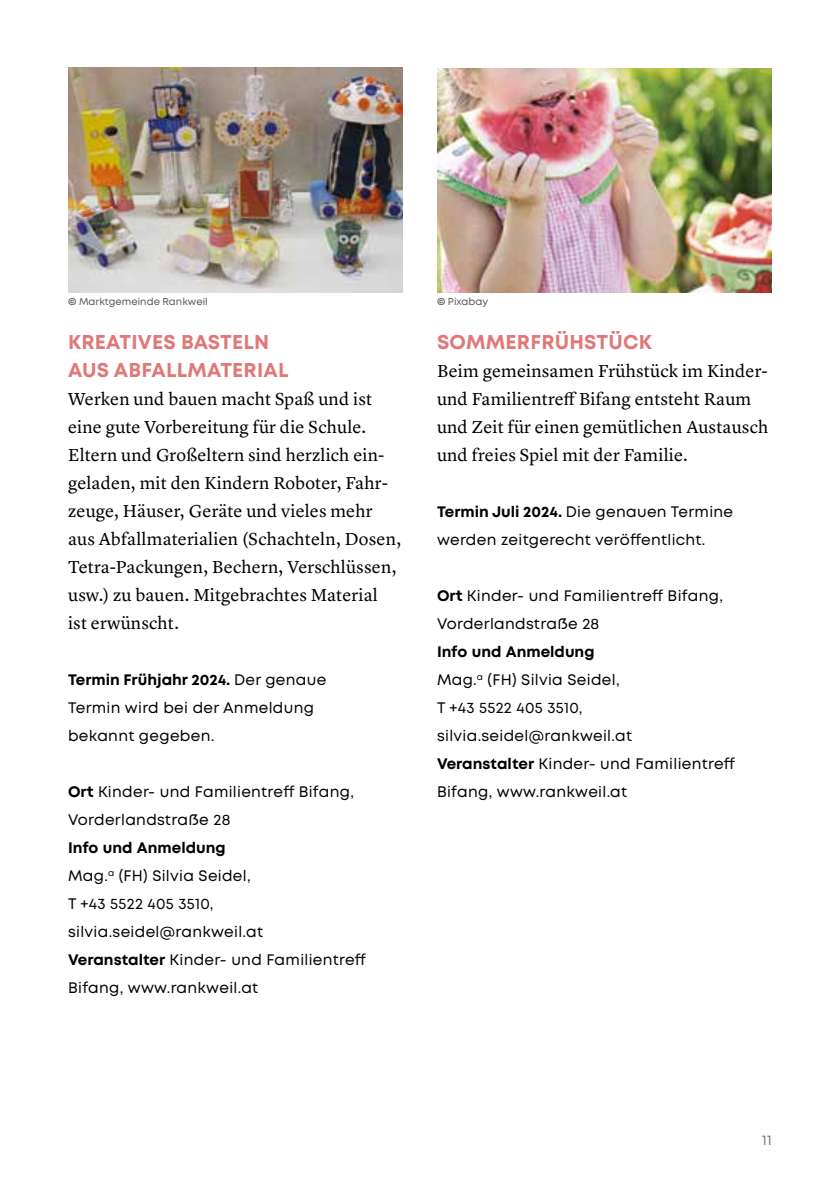
<style>
.page{position:relative;width:840px;height:1191px;background:#fff}
.page>*{position:absolute;margin:0;border:0;box-sizing:border-box;transform-origin:0 0}
.t1{font:700 20px/28px "Mont";letter-spacing:.01em;color:#e07879}
.t2{font:18px/28px "Lyon Text";letter-spacing:.01em;color:#000}
.t3{font:15.2px/28px "Mont";letter-spacing:.02em;color:#000}
.t4{font:14px "Mont";color:#706f6f}
.t5{font:10px "Mont";color:#575756}
.s1{font-weight:700}
</style>
<div class="page">
<img style="left:68px;top:68px;width:335px;height:224px">
<img style="left:437px;top:68px;width:334px;height:224px">
<p class="t5" style="left:68px;top:295px;width:141px"><span class="s1">©</span> Marktgemeinde Rankweil</p>
<p class="t5" style="left:437px;top:295px;width:53px"><span class="s1">©</span> Pixabay</p>
<h1 class="t1" style="left:68px;top:328px;width:222px">KREATIVES BASTELN<br>AUS ABFALLMATERIAL</h1>
<p class="t2" style="left:68px;top:383px;width:334px">Werken und bauen macht Spaß und ist eine gute Vorbereitung für die Schule.<br>Eltern und Großeltern sind herzlich ein&shy;geladen, mit den Kindern Roboter, Fahr&shy;zeuge, Häuser, Geräte und vieles mehr aus Abfallmaterialien (Schachteln, Dosen, Tetra-Packungen, Bechern, Verschlüssen, usw.) zu bauen. Mitgebrachtes Material<br>ist erwünscht.</p>
<p class="t3" style="left:68px;top:665px;width:260px"><span class="s1">Termin Frühjahr 2024.</span> Der genaue<br>Termin wird bei der Anmeldung bekannt gegeben.</p>
<p class="t3" style="left:68px;top:777px;width:287px"><span class="s1">Ort</span> Kinder- und Familientreff Bifang,<br>Vorderlandstraße 28</p>
<p class="t3" style="left:68px;top:833px;width:299px"><span class="s1">Info und Anmeldung<br></span>Mag.<sup>a</sup> (FH) Silvia Seidel,<br>T +43 5522 405 3510, silvia.seidel@rankweil.at<br><span class="s1">Veranstalter</span> Kinder- und Familientreff<br>Bifang, www.rankweil.at</p>
<h1 class="t1" style="left:437px;top:328px;width:216px">SOMMERFRÜHSTÜCK</h1>
<p class="t2" style="left:437px;top:355px;width:332px">Beim gemeinsamen Frühstück im Kinder&shy;und Familientreff Bifang entsteht Raum und Zeit für einen gemütlichen Austausch und freies Spiel mit der Familie.</p>
<p class="t3" style="left:437px;top:497px;width:297px"><span class="s1">Termin Juli 2024.</span> Die genauen Termine werden zeitgerecht veröffentlicht.</p>
<p class="t3" style="left:437px;top:581px;width:287px"><span class="s1">Ort</span> Kinder- und Familientreff Bifang,<br>Vorderlandstraße 28</p>
<p class="t3" style="left:437px;top:637px;width:299px"><span class="s1">Info und Anmeldung<br></span>Mag.<sup>a</sup> (FH) Silvia Seidel,<br>T +43 5522 405 3510, silvia.seidel@rankweil.at<br><span class="s1">Veranstalter</span> Kinder- und Familientreff<br>Bifang, www.rankweil.at</p>
<p class="t4" style="left:761px;top:1131px;width:11px">11</p>
</div>
